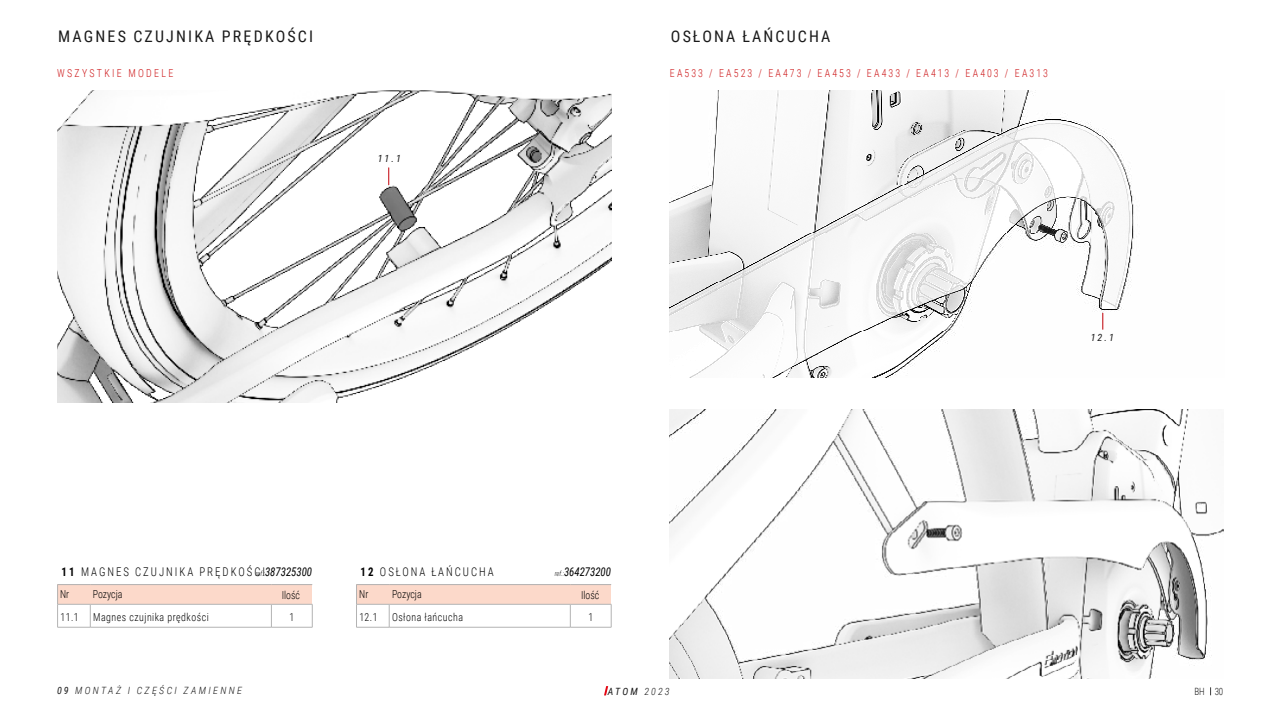
<style>
.page{position:relative;width:1280px;height:720px;background:#fff}
.page>*{position:absolute;margin:0;border:0;box-sizing:border-box;transform-origin:0 0}
.t1{font:16px "Roboto Condensed";letter-spacing:.135em;color:#1a1a1a}
.t2{font:300 12px "Roboto Condensed";letter-spacing:.185em;color:#000;scale:.9 1}
.t3{font:italic 12px "Roboto Condensed";color:#000;scale:.9 1}
.t4{font:300 11px "Roboto Condensed";letter-spacing:.22em;color:#cd1719;scale:.9 1}
.t5{font:300 11px "Roboto Condensed";letter-spacing:.05em;color:#000;scale:.9 1}
.t6{font:300 11px "Roboto Condensed";color:#000;scale:.9 1}
.t7{font:italic 300 10px "Roboto Condensed";letter-spacing:.235em;color:#1a1a1a}
.t8{font:italic 10px "Roboto Condensed";letter-spacing:.2em;color:#1a1a1a}
.t9{font:300 10px "Roboto Condensed";color:#1a1a1a;scale:.9 1}
.s1{font-weight:700}
.s2{font-weight:300;font-size:7px}
.s3{font-weight:400}
.s4{font-weight:300}
</style>
<div class="page">
<svg style="left:604px;top:686px;width:4px;height:9px"></svg>
<img style="left:57px;top:90px;width:555px;height:313px">
<div style="left:357px;top:585px;width:254px;height:19px;background:#fcd9ca"></div>
<svg style="left:389px;top:605px;width:1px;height:22px"></svg>
<svg style="left:570px;top:605px;width:1px;height:22px"></svg>
<hr style="left:356px;top:627px;width:33px;height:1px;background:#b3b3b3">
<hr style="left:389px;top:627px;width:181px;height:1px;background:#b3b3b3">
<hr style="left:570px;top:627px;width:41px;height:1px;background:#b3b3b3">
<hr style="left:356px;top:584px;width:33px;height:1px;background:#b3b3b3">
<svg style="left:356px;top:585px;width:1px;height:42px"></svg>
<hr style="left:389px;top:584px;width:181px;height:1px;background:#b3b3b3">
<hr style="left:570px;top:584px;width:41px;height:1px;background:#b3b3b3">
<hr style="left:356px;top:604px;width:33px;height:1px;background:#b3b3b3">
<hr style="left:389px;top:604px;width:181px;height:1px;background:#b3b3b3">
<hr style="left:570px;top:604px;width:41px;height:1px;background:#b3b3b3">
<svg style="left:611px;top:604px;width:1px;height:23px"></svg>
<svg style="left:389px;top:168px;width:1px;height:17px"></svg>
<img style="left:669px;top:409px;width:555px;height:270px">
<img style="left:670px;top:90px;width:464px;height:288px">
<svg style="left:1103px;top:313px;width:1px;height:17px"></svg>
<div style="left:58px;top:585px;width:254px;height:19px;background:#fcd9ca"></div>
<svg style="left:90px;top:605px;width:1px;height:22px"></svg>
<svg style="left:271px;top:605px;width:1px;height:22px"></svg>
<hr style="left:57px;top:627px;width:33px;height:1px;background:#b3b3b3">
<hr style="left:90px;top:627px;width:181px;height:1px;background:#b3b3b3">
<hr style="left:271px;top:627px;width:41px;height:1px;background:#b3b3b3">
<hr style="left:57px;top:584px;width:33px;height:1px;background:#b3b3b3">
<svg style="left:57px;top:585px;width:1px;height:42px"></svg>
<hr style="left:90px;top:584px;width:181px;height:1px;background:#b3b3b3">
<hr style="left:271px;top:584px;width:41px;height:1px;background:#b3b3b3">
<hr style="left:57px;top:604px;width:33px;height:1px;background:#b3b3b3">
<hr style="left:90px;top:604px;width:181px;height:1px;background:#b3b3b3">
<hr style="left:271px;top:604px;width:41px;height:1px;background:#b3b3b3">
<svg style="left:312px;top:604px;width:1px;height:23px"></svg>
<h1 class="t1" style="left:58px;top:25px;width:256px">MAGNES CZUJNIKA PRĘDKOŚCI</h1>
<h1 class="t1" style="left:671px;top:25px;width:161px">OSŁONA ŁAŃCUCHA</h1>
<p class="t4" style="left:57px;top:66px;width:131px">WSZYSTKIE MODELE</p>
<p class="t4" style="left:670px;top:65px;width:422px">EA533 / EA523 / EA473 / EA453 / EA433 / EA413 / EA403 / EA313</p>
<p class="t8" style="left:378px;top:151px;width:25px">11.1</p>
<p class="t8" style="left:1091px;top:331px;width:25px">12.1</p>
<p class="t2" style="left:62px;top:563px;width:228px"><span class="s1">11</span> MAGNES CZUJNIKA PRĘDKOŚCI</p>
<p class="t5" style="left:60px;top:610px;width:22px">11.1</p>
<p class="t5" style="left:93px;top:610px;width:130px">Magnes czujnika prędkości</p>
<p class="t5" style="left:289px;top:610px;width:7px">1</p>
<p class="t3" style="left:256px;top:564px;width:64px"><span class="s2">ref.:</span>387325300</p>
<p class="t5" style="left:60px;top:587px;width:12px">Nr</p>
<p class="t6" style="left:93px;top:587px;width:35px">Pozycja</p>
<p class="t5" style="left:282px;top:587px;width:22px">Ilość</p>
<p class="t2" style="left:361px;top:563px;width:150px"><span class="s1">12</span> OSŁONA ŁAŃCUCHA</p>
<p class="t5" style="left:359px;top:610px;width:22px">12.1</p>
<p class="t5" style="left:392px;top:610px;width:80px">Osłona łańcucha</p>
<p class="t5" style="left:588px;top:610px;width:7px">1</p>
<p class="t3" style="left:555px;top:564px;width:64px"><span class="s2">ref.:</span>364273200</p>
<p class="t5" style="left:359px;top:587px;width:12px">Nr</p>
<p class="t6" style="left:392px;top:587px;width:35px">Pozycja</p>
<p class="t5" style="left:581px;top:587px;width:22px">Ilość</p>
<p class="t7" style="left:57px;top:684px;width:187px"><span class="s3">09</span> MONTAŻ I CZĘŚCI ZAMIENNE</p>
<p class="t8" style="left:608px;top:685px;width:63px">ATOM <span class="s4">2023</span></p>
<p class="t9" style="left:1194px;top:685px;width:34px">BH 30</p>
</div>
